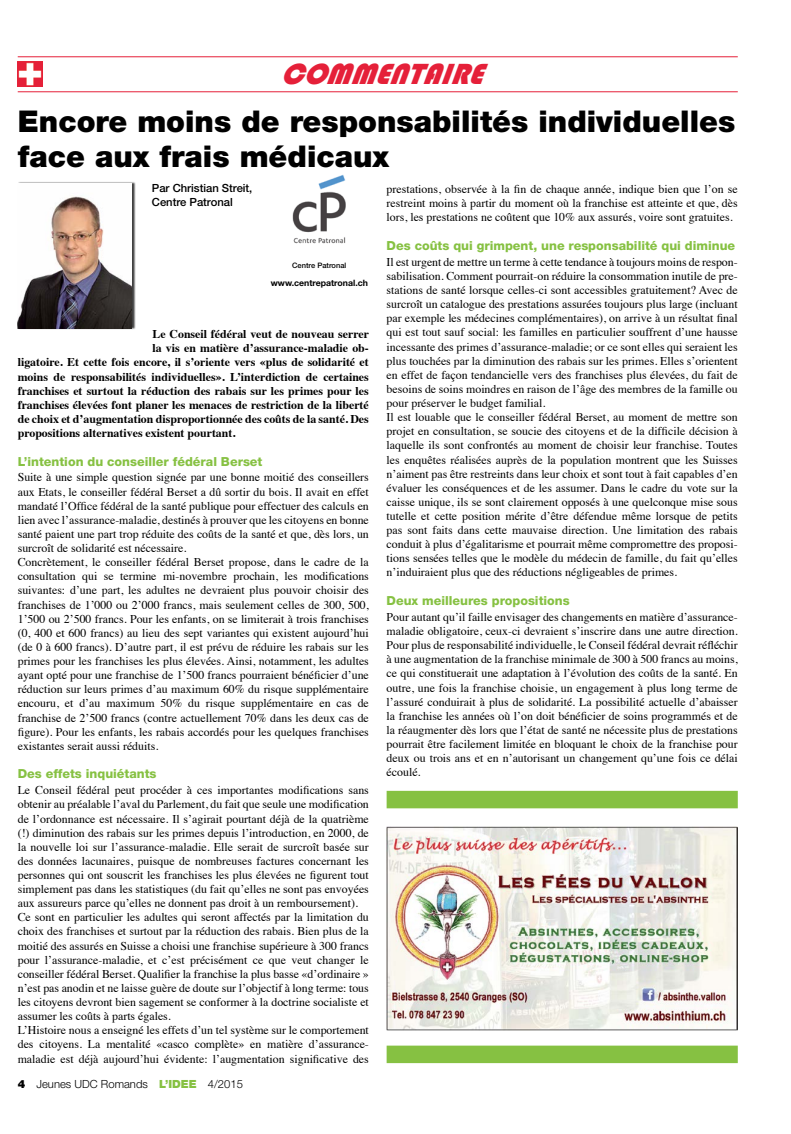
<style>
.page{position:relative;width:791px;height:1134px;background:#fff}
.page>*{position:absolute;margin:0;border:0;box-sizing:border-box;transform-origin:0 0}
.t1{font:900 30px/35px "Helvetica Neue";color:#000}
.t2{font:italic 30px "Bauhaus 93";color:#e52039}
.t3{font:800 12.5px "Helvetica Neue";color:#86c142}
.t4{font:11.88px/14.1px "Times";color:#000}
.t5{font:700 11.88px "Times";color:#000}
.t6{font:500 11.25px/14.1px "Helvetica Neue";color:#000}
.t7{font:300 11.25px "Helvetica Neue";color:#000}
.t8{font:700 8.75px "Helvetica Neue";color:#000}
.t9{font:500 7.5px "Helvetica Neue";color:#000}
.s1{font-weight:900}
.s2{font-weight:900;color:#86c142}
</style>
<div class="page">
<div style="left:18px;top:182px;width:117px;height:148px;background:#000;opacity:.75"></div>
<img style="left:18px;top:183px;width:114px;height:145px">
<img style="left:292px;top:175px;width:54px;height:69px">
<hr style="left:18px;top:56px;width:719px;height:1px;background:#e52039">
<hr style="left:18px;top:91px;width:719px;height:1px;background:#e52039">
<img style="left:18px;top:62px;width:25px;height:25px">
<div style="left:386px;top:1045px;width:351px;height:18px;background:#86c142"></div>
<div style="left:386px;top:791px;width:351px;height:17px;background:#86c142"></div>
<img style="left:386px;top:826px;width:351px;height:204px">
<h1 class="t2" style="left:280px;top:57px;width:216px">COMMENTAIRE</h1>
<h1 class="t1" style="left:18px;top:104px;width:718px">Encore moins de responsabilités individuelles face aux frais médicaux</h1>
<p class="t6" style="left:152px;top:181px;width:102px">Par Christian Streit,<br>Centre Patronal</p>
<p class="t9" style="left:292px;top:261px;width:56px">Centre Patronal</p>
<p class="t8" style="left:271px;top:277px;width:99px">www.centrepatronal.ch</p>
<p class="t5" style="left:152px;top:323px;width:218px">Le Conseil fédéral veut de nouveau serrer</p>
<p class="t5" style="left:152px;top:337px;width:218px">la vis en matière d’assurance-maladie ob-</p>
<p class="t5" style="left:18px;top:351px;width:352px">ligatoire. Et cette fois encore, il s’oriente vers «plus de solidarité et</p>
<p class="t5" style="left:18px;top:365px;width:352px">moins de responsabilités individuelles». L’interdiction de certaines</p>
<p class="t5" style="left:18px;top:379px;width:352px">franchises et surtout la réduction des rabais sur les primes pour les</p>
<p class="t5" style="left:18px;top:393px;width:352px">franchises élevées font planer les menaces de restriction de la liberté</p>
<p class="t5" style="left:18px;top:407px;width:352px">de choix et d’augmentation disproportionnée des coûts de la santé. Des</p>
<p class="t5" style="left:18px;top:422px;width:219px">propositions alternatives existent pourtant.</p>
<p class="t3" style="left:18px;top:454px;width:246px">L’intention du conseiller fédéral Berset</p>
<p class="t4" style="left:18px;top:469px;width:352px">Suite à une simple question signée par une bonne moitié des conseillers aux Etats, le conseiller fédéral Berset a dû sortir du bois. Il avait en effet mandaté l’Office fédéral de la santé publique pour effectuer des calculs en lien avec l’assurance-maladie, destinés à prouver que les citoyens en bonne santé paient une part trop réduite des coûts de la santé et que, dès lors, un surcroît de solidarité est nécessaire.<br>Concrètement, le conseiller fédéral Berset propose, dans le cadre de la consultation qui se termine mi-novembre prochain, les modifications suivantes: d’une part, les adultes ne devraient plus pouvoir choisir des franchises de 1’000 ou 2’000 francs, mais seulement celles de 300, 500, 1’500 ou 2’500 francs. Pour les enfants, on se limiterait à trois franchises (0, 400 et 600 francs) au lieu des sept variantes qui existent aujourd’hui (de 0 à 600 francs). D’autre part, il est prévu de réduire les rabais sur les primes pour les franchises les plus élevées. Ainsi, notamment, les adultes ayant opté pour une franchise de 1’500 francs pourraient bénéficier d’une réduction sur leurs primes d’au maximum 60% du risque supplémentaire encouru, et d’au maximum 50% du risque supplémentaire en cas de franchise de 2’500 francs (contre actuellement 70% dans les deux cas de figure). Pour les enfants, les rabais accordés pour les quelques franchises existantes serait aussi réduits.</p>
<p class="t3" style="left:18px;top:766px;width:140px">Des effets inquiétants</p>
<p class="t4" style="left:18px;top:782px;width:352px">Le Conseil fédéral peut procéder à ces importantes modifications sans obtenir au préalable l’aval du Parlement, du fait que seule une modification de l’ordonnance est nécessaire. Il s’agirait pourtant déjà de la quatrième (!) diminution des rabais sur les primes depuis l’introduction, en 2000, de la nouvelle loi sur l’assurance-maladie. Elle serait de surcroît basée sur des données lacunaires, puisque de nombreuses factures concernant les personnes qui ont souscrit les franchises les plus élevées ne figurent tout simplement pas dans les statistiques (du fait qu’elles ne sont pas envoyées aux assureurs parce qu’elles ne donnent pas droit à un remboursement).<br>Ce sont en particulier les adultes qui seront affectés par la limitation du choix des franchises et surtout par la réduction des rabais. Bien plus de la moitié des assurés en Suisse a choisi une franchise supérieure à 300 francs pour l’assurance-maladie, et c’est précisément ce que veut changer le conseiller fédéral Berset. Qualifier la franchise la plus basse «d’ordinaire » n’est pas anodin et ne laisse guère de doute sur l’objectif à long terme: tous les citoyens devront bien sagement se conformer à la doctrine socialiste et assumer les coûts à parts égales.<br>L’Histoire nous a enseigné les effets d’un tel système sur le comportement des citoyens. La mentalité «casco complète» en matière d’assurance&shy;maladie est déjà aujourd’hui évidente: l’augmentation significative des</p>
<p class="t7" style="left:18px;top:1077px;width:227px"><span class="s1">4</span> Jeunes UDC Romands <span class="s2">L’IDEE</span> 4/2015</p>
<p class="t4" style="left:386px;top:181px;width:352px;text-align:justify">prestations, observée à la fin de chaque année, indique bien que l’on se restreint moins à partir du moment où la franchise est atteinte et que, dès lors, les prestations ne coûtent que 10% aux assurés, voire sont gratuites.</p>
<p class="t3" style="left:386px;top:238px;width:350px">Des coûts qui grimpent, une responsabilité qui diminue</p>
<p class="t4" style="left:386px;top:254px;width:352px">Il est urgent de mettre un terme à cette tendance à toujours moins de respon&shy;sabilisation. Comment pourrait-on réduire la consommation inutile de pre&shy;stations de santé lorsque celles-ci sont accessibles gratuitement? Avec de surcroît un catalogue des prestations assurées toujours plus large (incluant par exemple les médecines complémentaires), on arrive à un résultat final qui est tout sauf social: les familles en particulier souffrent d’une hausse incessante des primes d’assurance-maladie; or ce sont elles qui seraient les plus touchées par la diminution des rabais sur les primes. Elles s’orientent en effet de façon tendancielle vers des franchises plus élevées, du fait de besoins de soins moindres en raison de l’âge des membres de la famille ou pour préserver le budget familial.<br>Il est louable que le conseiller fédéral Berset, au moment de mettre son projet en consultation, se soucie des citoyens et de la difficile décision à laquelle ils sont confrontés au moment de choisir leur franchise. Toutes les enquêtes réalisées auprès de la population montrent que les Suisses n’aiment pas être restreints dans leur choix et sont tout à fait capables d’en évaluer les conséquences et de les assumer. Dans le cadre du vote sur la caisse unique, ils se sont clairement opposés à une quelconque mise sous tutelle et cette position mérite d’être défendue même lorsque de petits pas sont faits dans cette mauvaise direction. Une limitation des rabais conduit à plus d’égalitarisme et pourrait même compromettre des proposi&shy;tions sensées telles que le modèle du médecin de famille, du fait qu’elles n’induiraient plus que des réductions négligeables de primes.</p>
<p class="t3" style="left:386px;top:593px;width:184px">Deux meilleures propositions</p>
<p class="t4" style="left:386px;top:609px;width:352px;text-align:justify">Pour autant qu’il faille envisager des changements en matière d’assurance&shy;maladie obligatoire, ceux-ci devraient s’inscrire dans une autre direction.<br>Pour plus de responsabilité individuelle, le Conseil fédéral devrait réfléchir à une augmentation de la franchise minimale de 300 à 500 francs au moins, ce qui constituerait une adaptation à l’évolution des coûts de la santé. En outre, une fois la franchise choisie, un engagement à plus long terme de l’assuré conduirait à plus de solidarité. La possibilité actuelle d’abaisser la franchise les années où l’on doit bénéficier de soins programmés et de la réaugmenter dès lors que l’état de santé ne nécessite plus de prestations pourrait être facilement limitée en bloquant le choix de la franchise pour deux ou trois ans et en n’autorisant un changement qu’une fois ce délai écoulé.</p>
</div>
